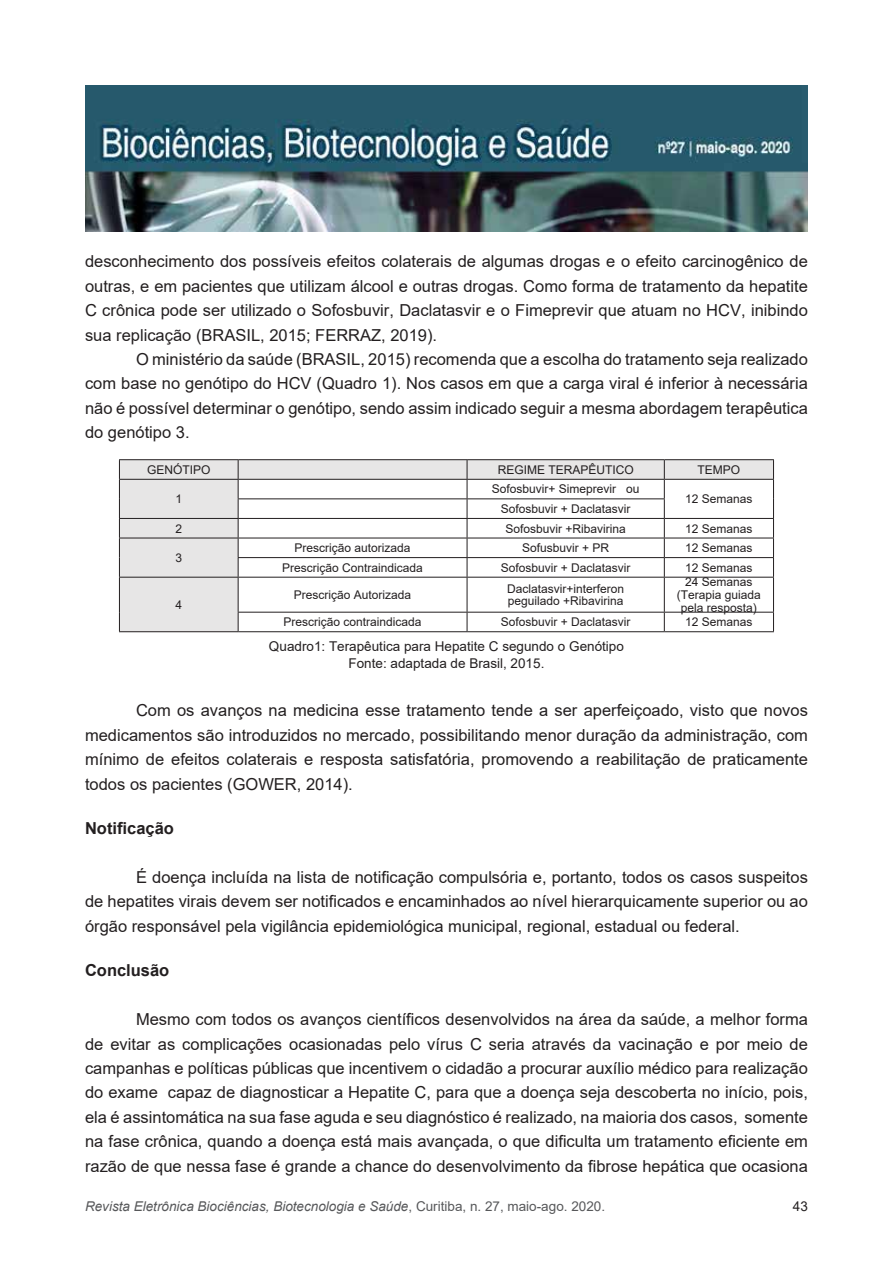
<style>
.page{position:relative;width:893px;height:1263px;background:#fff}
.page>*{position:absolute;margin:0;border:0;box-sizing:border-box;transform-origin:0 0}
.t1{font:16.5px/24.5px "Arial";color:#231f20;text-align:justify}
.t2{font:700 16.5px "Arial";color:#231f20}
.t3{font:13.5px/16.2px "Arial";color:#231f20;text-align:center}
.t4{font:italic 13.5px "Arial";color:#57585a}
.t5{font:12px/12.8px "Arial";color:#231f20}
.s1{font-style:normal}
</style>
<div class="page">
<img style="left:85px;top:85px;width:723px;height:146px">
<svg style="left:120px;top:460px;width:653px;height:171px"></svg>
<svg style="left:119px;top:460px;width:1px;height:117px"></svg>
<hr style="left:119px;top:577px;width:1px;height:35px;background:#231f20">
<svg style="left:119px;top:612px;width:1px;height:19px"></svg>
<hr style="left:119px;top:459px;width:119px;height:1px;background:#231f20">
<hr style="left:238px;top:459px;width:229px;height:1px;background:#231f20">
<hr style="left:467px;top:459px;width:197px;height:1px;background:#231f20">
<hr style="left:664px;top:459px;width:110px;height:1px;background:#231f20">
<hr style="left:119px;top:479px;width:119px;height:1px;background:#231f20">
<hr style="left:238px;top:479px;width:229px;height:1px;background:#231f20">
<hr style="left:467px;top:479px;width:197px;height:1px;background:#231f20">
<hr style="left:664px;top:479px;width:110px;height:1px;background:#231f20">
<hr style="left:238px;top:498px;width:229px;height:1px;background:#231f20">
<hr style="left:467px;top:498px;width:198px;height:1px;background:#231f20">
<hr style="left:119px;top:518px;width:119px;height:1px;background:#231f20">
<hr style="left:238px;top:518px;width:229px;height:1px;background:#231f20">
<hr style="left:467px;top:518px;width:197px;height:1px;background:#231f20">
<hr style="left:664px;top:518px;width:110px;height:1px;background:#231f20">
<hr style="left:119px;top:538px;width:119px;height:1px;background:#231f20">
<hr style="left:238px;top:538px;width:229px;height:1px;background:#231f20">
<hr style="left:467px;top:538px;width:197px;height:1px;background:#231f20">
<hr style="left:664px;top:538px;width:110px;height:1px;background:#231f20">
<hr style="left:238px;top:557px;width:229px;height:1px;background:#231f20">
<hr style="left:467px;top:557px;width:197px;height:1px;background:#231f20">
<hr style="left:664px;top:557px;width:110px;height:1px;background:#231f20">
<hr style="left:119px;top:577px;width:119px;height:1px;background:#231f20">
<hr style="left:238px;top:577px;width:229px;height:1px;background:#231f20">
<hr style="left:467px;top:577px;width:197px;height:1px;background:#231f20">
<hr style="left:664px;top:577px;width:110px;height:1px;background:#231f20">
<hr style="left:238px;top:612px;width:229px;height:1px;background:#231f20">
<hr style="left:467px;top:612px;width:197px;height:1px;background:#231f20">
<hr style="left:664px;top:612px;width:110px;height:1px;background:#231f20">
<hr style="left:119px;top:631px;width:119px;height:1px;background:#231f20">
<hr style="left:238px;top:631px;width:229px;height:1px;background:#231f20">
<hr style="left:467px;top:631px;width:197px;height:1px;background:#231f20">
<hr style="left:664px;top:631px;width:110px;height:1px;background:#231f20">
<svg style="left:238px;top:460px;width:1px;height:117px"></svg>
<svg style="left:467px;top:460px;width:1px;height:117px"></svg>
<svg style="left:664px;top:460px;width:1px;height:117px"></svg>
<svg style="left:773px;top:460px;width:1px;height:117px"></svg>
<hr style="left:238px;top:577px;width:1px;height:35px;background:#231f20">
<hr style="left:467px;top:577px;width:1px;height:35px;background:#231f20">
<hr style="left:664px;top:577px;width:1px;height:35px;background:#231f20">
<hr style="left:773px;top:577px;width:1px;height:35px;background:#231f20">
<svg style="left:238px;top:612px;width:1px;height:19px"></svg>
<svg style="left:467px;top:612px;width:1px;height:19px"></svg>
<svg style="left:664px;top:612px;width:1px;height:19px"></svg>
<svg style="left:773px;top:612px;width:1px;height:19px"></svg>
<p class="t1" style="left:85px;top:249px;width:724px">desconhecimento dos possíveis efeitos colaterais de algumas drogas e o efeito carcinogênico de outras, e em pacientes que utilizam álcool e outras drogas. Como forma de tratamento da hepatite C crônica pode ser utilizado o Sofosbuvir, Daclatasvir e o Fimeprevir que atuam no HCV, inibindo sua replicação (BRASIL, 2015; FERRAZ, 2019).</p>
<p class="t1" style="left:85px;top:347px;width:724px;text-indent:51px">O ministério da saúde (BRASIL, 2015) recomenda que a escolha do tratamento seja realizado com base no genótipo do HCV (Quadro 1). Nos casos em que a carga viral é inferior à necessária não é possível determinar o genótipo, sendo assim indicado seguir a mesma abordagem terapêutica do genótipo 3.</p>
<p class="t5" style="left:147px;top:463px;width:65px">GENÓTIPO</p>
<p class="t5" style="left:498px;top:463px;width:138px">REGIME TERAPÊUTICO</p>
<p class="t5" style="left:698px;top:463px;width:44px">TEMPO</p>
<p class="t5" style="left:175px;top:493px;width:8px">1</p>
<p class="t5" style="left:492px;top:483px;width:149px">Sofosbuvir+ Simeprevir ou</p>
<p class="t5" style="left:685px;top:493px;width:69px">12 Semanas</p>
<p class="t5" style="left:501px;top:502px;width:131px">Sofosbuvir + Daclatasvir</p>
<p class="t5" style="left:175px;top:522px;width:8px">2</p>
<p class="t5" style="left:505px;top:522px;width:122px">Sofosbuvir +Ribavirina</p>
<p class="t5" style="left:685px;top:522px;width:69px">12 Semanas</p>
<p class="t5" style="left:175px;top:551px;width:8px">3</p>
<p class="t5" style="left:295px;top:541px;width:118px">Prescrição autorizada</p>
<p class="t5" style="left:522px;top:541px;width:89px">Sofusbuvir + PR</p>
<p class="t5" style="left:685px;top:541px;width:69px">12 Semanas</p>
<p class="t5" style="left:282px;top:561px;width:142px">Prescrição Contraindicada</p>
<p class="t5" style="left:501px;top:561px;width:131px">Sofosbuvir + Daclatasvir</p>
<p class="t5" style="left:685px;top:561px;width:69px">12 Semanas</p>
<p class="t5" style="left:294px;top:588px;width:119px">Prescrição Autorizada</p>
<p class="t5" style="left:507px;top:582px;width:119px">Daclatasvir+interferon peguilado +Ribavirina</p>
<p class="t5" style="left:677px;top:576px;width:86px;text-align:center">24 Semanas (Terapia guiada pela resposta)</p>
<p class="t5" style="left:284px;top:616px;width:140px">Prescrição contraindicada</p>
<p class="t5" style="left:501px;top:616px;width:131px">Sofosbuvir + Daclatasvir</p>
<p class="t5" style="left:685px;top:616px;width:69px">12 Semanas</p>
<p class="t3" style="left:269px;top:638px;width:356px">Quadro1: Terapêutica para Hepatite C segundo o Genótipo<br>Fonte: adaptada de Brasil, 2015.</p>
<p class="t1" style="left:85px;top:698px;width:724px;text-indent:51px">Com os avanços na medicina esse tratamento tende a ser aperfeiçoado, visto que novos medicamentos são introduzidos no mercado, possibilitando menor duração da administração, com mínimo de efeitos colaterais e resposta satisfatória, promovendo a reabilitação de praticamente todos os pacientes (GOWER, 2014).</p>
<p class="t2" style="left:85px;top:817px;width:90px">Notificação</p>
<p class="t1" style="left:85px;top:865px;width:724px;text-indent:51px">É doença incluída na lista de notificação compulsória e, portanto, todos os casos suspeitos de hepatites virais devem ser notificados e encaminhados ao nível hierarquicamente superior ou ao órgão responsável pela vigilância epidemiológica municipal, regional, estadual ou federal.</p>
<p class="t2" style="left:85px;top:959px;width:86px">Conclusão</p>
<p class="t1" style="left:85px;top:1007px;width:724px;text-indent:51px">Mesmo com todos os avanços científicos desenvolvidos na área da saúde, a melhor forma de evitar as complicações ocasionadas pelo vírus C seria através da vacinação e por meio de campanhas e políticas públicas que incentivem o cidadão a procurar auxílio médico para realização do exame capaz de diagnosticar a Hepatite C, para que a doença seja descoberta no início, pois, ela é assintomática na sua fase aguda e seu diagnóstico é realizado, na maioria dos casos, somente na fase crônica, quando a doença está mais avançada, o que dificulta um tratamento eficiente em razão de que nessa fase é grande a chance do desenvolvimento da fibrose hepática que ocasiona</p>
<p class="t5" style="left:175px;top:598px;width:8px">4</p>
<p class="t4" style="left:85px;top:1197px;width:522px">Revista Eletrônica Biociências, Biotecnologia e Saúde<span class="s1">, Curitiba, n. 27, maio-ago. 2020.</span></p>
<p class="t3" style="left:793px;top:1198px;width:17px">43</p>
</div>
